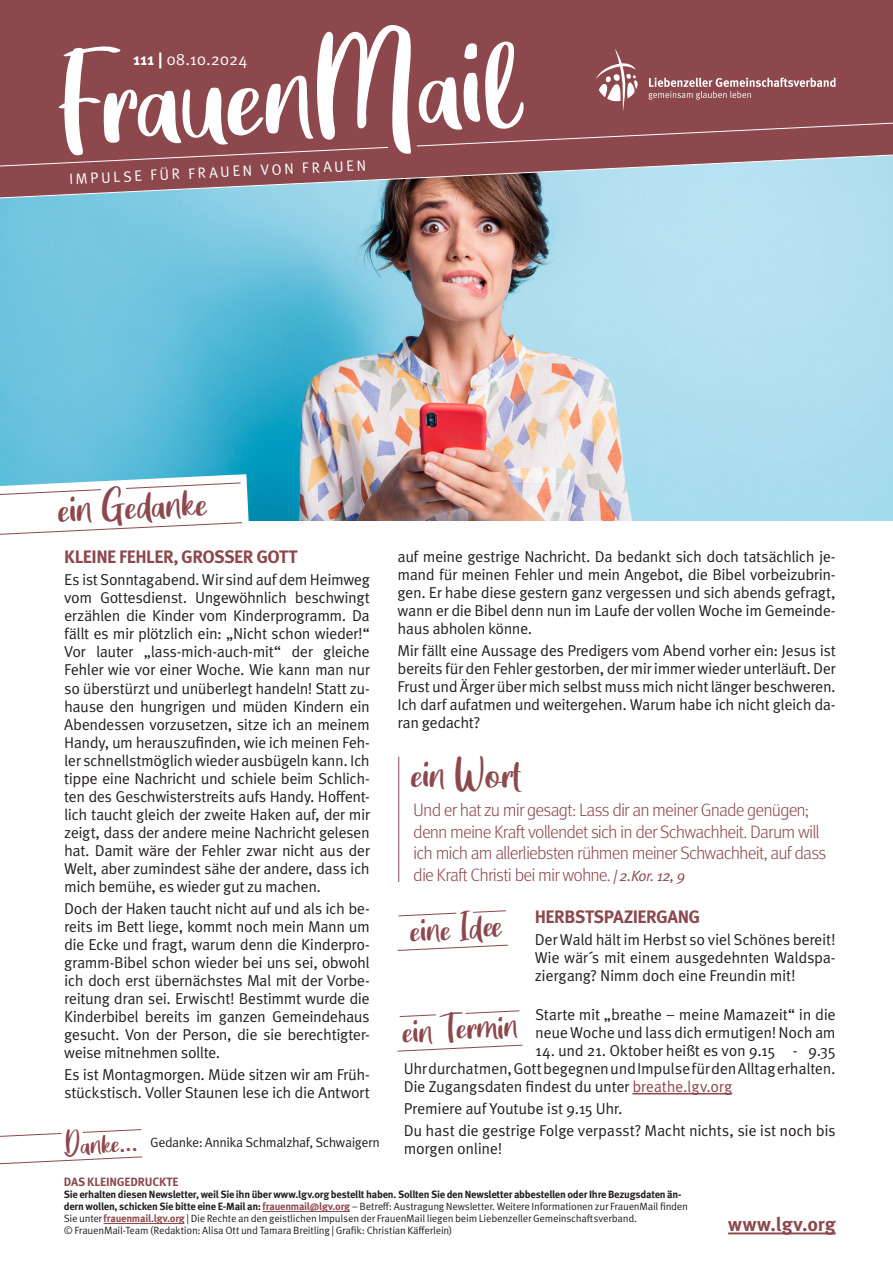
<style>
.page{position:relative;width:893px;height:1263px;background:#fff}
.page>*{position:absolute;margin:0;border:0;box-sizing:border-box;transform-origin:0 0}
.t1{font:81px "Great Wishes";color:#fff}
.t2{font:25.5px "Great Wishes";letter-spacing:.015em;color:#8c484c}
.t3{font:22.5px "Great Wishes";color:#8c484c}
.t4{font:700 19.5px "Meta Pro";letter-spacing:.025em;color:#8c484c}
.t5{font:300 18px/21.6px "Meta Pro";letter-spacing:-.05em;color:#8c484c}
.t6{font:700 18px "Meta Pro";letter-spacing:-.03em;color:#8c484c}
.t7{font:18px "Great Wishes";color:#8c484c}
.t8{font:16.5px "Meta Pro Norm";letter-spacing:-.01em;color:#fff}
.t9{font:15.75px/18px "Meta Pro Norm";letter-spacing:-.025em;color:#231f20;text-align:justify}
.t10{font:15px "Meta Pro Norm";color:#fff}
.t11{font:13.5px "Meta Pro Norm";letter-spacing:-.035em;color:#231f20}
.t12{font:700 12px "Meta Pro";letter-spacing:-.01em;color:#8c484c}
.t13{font:10.5px/12px "Meta Pro Norm";letter-spacing:-.02em;color:#231f20}
.s1{font-family:"Meta Pro";font-weight:700}
.s2{font-family:"Meta Pro Norm Ita";font-weight:400;font-size:15px}
.s3{color:#8c484c}
.s4{font-family:"Meta Pro";font-weight:700;color:#8c484c}
</style>
<div class="page">
<img style="left:0;top:202px;width:893px;height:319px">
<div style="left:0;top:0;width:893px;height:121px;background:#8c484c"></div>
<svg style="left:0;top:1156px;width:143px;height:9px"></svg>
<svg style="left:0;top:1133px;width:62px;height:4px"></svg>
<hr style="left:263px;top:1211px;width:87px;height:1px;background:#8c484c">
<hr style="left:104px;top:1223px;width:80px;height:1px;background:#8c484c">
<svg style="left:648px;top:78px;width:188px;height:22px;background:#a46e71"></svg>
<svg style="left:595px;top:49px;width:43px;height:62px"></svg>
<hr style="left:728px;top:1232px;width:108px;height:2px;background:#8c484c">
<hr style="left:632px;top:1093px;width:100px;height:1px;background:#8c484c">
<hr style="left:398px;top:757px;width:1px;height:125px;background:#8c484c">
<svg style="left:0;top:121px;width:893px;height:81px;background:#957278"></svg>
<svg style="left:0;top:474px;width:249px;height:61px"></svg>
<svg style="left:397px;top:944px;width:111px;height:7px"></svg>
<svg style="left:398px;top:912px;width:59px;height:5px"></svg>
<svg style="left:473px;top:910px;width:34px;height:3px"></svg>
<svg style="left:397px;top:1044px;width:126px;height:8px"></svg>
<svg style="left:399px;top:1014px;width:38px;height:3px"></svg>
<svg style="left:465px;top:1010px;width:55px;height:4px"></svg>
<svg style="left:82px;top:1129px;width:60px;height:4px"></svg>
<p class="t1" style="left:56px;top:82px;width:468px;rotate:-3deg">FrauenMail</p>
<p class="t8" style="left:133px;top:47px;width:116px"><span class="s1">111 |</span> 08.10.2024</p>
<p class="t10" style="left:69px;top:168px;width:299px;rotate:-3deg">IMPULSE FÜR FRAUEN VON FRAUEN</p>
<p class="t2" style="left:58px;top:503px;width:151px;rotate:-3deg">ein Gedanke</p>
<p class="t9" style="left:398px;top:546px;width:440px">auf meine gestrige Nachricht. Da bedankt sich doch tatsächlich je&shy;mand für meinen Fehler und mein Angebot, die Bibel vorbeizubrin&shy;gen. Er habe diese gestern ganz vergessen und sich abends gefragt, wann er die Bibel denn nun im Laufe der vollen Woche im Gemeinde&shy;haus abholen könne.</p>
<p class="t9" style="left:398px;top:640px;width:440px">Mir fällt eine Aussage des Predigers vom Abend vorher ein: Jesus ist bereits für den Fehler gestorben, der mir immer wieder unterläuft. Der Frust und Ärger über mich selbst muss mich nicht länger beschweren.<br>Ich darf aufatmen und weitergehen. Warum habe ich nicht gleich da&shy;ran gedacht?</p>
<p class="t6" style="left:64px;top:543px;width:235px">KLEINE FEHLER, GROSSER GOTT</p>
<p class="t9" style="left:64px;top:570px;width:307px">Es ist Sonntagabend. Wir sind auf dem Heimweg vom Gottesdienst. Ungewöhnlich beschwingt erzählen die Kinder vom Kinderprogramm. Da fällt es mir plötzlich ein: „Nicht schon wieder!“ Vor lauter „lass-mich-auch-mit“ der gleiche Fehler wie vor einer Woche. Wie kann man nur so überstürzt und unüberlegt handeln! Statt zu&shy;hause den hungrigen und müden Kindern ein Abendessen vorzusetzen, sitze ich an meinem Handy, um herauszufinden, wie ich meinen Feh&shy;ler schnellstmöglich wieder ausbügeln kann. Ich tippe eine Nachricht und schiele beim Schlich&shy;ten des Geschwisterstreits aufs Handy. Hoffent&shy;lich taucht gleich der zweite Haken auf, der mir zeigt, dass der andere meine Nachricht gelesen hat. Damit wäre der Fehler zwar nicht aus der Welt, aber zumindest sähe der andere, dass ich mich bemühe, es wieder gut zu machen.</p>
<p class="t9" style="left:64px;top:898px;width:307px">Doch der Haken taucht nicht auf und als ich be&shy;reits im Bett liege, kommt noch mein Mann um die Ecke und fragt, warum denn die Kinderpro&shy;gramm-Bibel schon wieder bei uns sei, obwohl ich doch erst übernächstes Mal mit der Vorbe&shy;reitung dran sei. Erwischt! Bestimmt wurde die Kinderbibel bereits im ganzen Gemeindehaus gesucht. Von der Person, die sie berechtigter&shy;weise mitnehmen sollte.</p>
<p class="t9" style="left:64px;top:1064px;width:307px">Es ist Montagmorgen. Müde sitzen wir am Früh&shy;stückstisch. Voller Staunen lese ich die Antwort</p>
<p class="t2" style="left:411px;top:767px;width:112px">ein Wort</p>
<p class="t5" style="left:413px;top:798px;width:414px">Und er hat zu mir gesagt: Lass dir an meiner Gnade genügen; denn meine Kraft vollendet sich in der Schwachheit. Darum will ich mich am allerliebsten rühmen meiner Schwachheit, auf dass die Kraft Christi bei mir wohne. <span class="s2">| 2.Kor. 12, 9</span></p>
<p class="t6" style="left:535px;top:902px;width:167px">HERBSTSPAZIERGANG</p>
<p class="t9" style="left:535px;top:929px;width:302px">Der Wald hält im Herbst so viel Schönes bereit!<br>Wie wär´s mit einem ausgedehnten Waldspa&shy;ziergang? Nimm doch eine Freundin mit!</p>
<p class="t9" style="left:535px;top:1004px;width:302px">Starte mit „breathe – meine Mamazeit“ in die neue Woche und lass dich ermutigen! Noch am</p>
<p class="t9" style="left:404px;top:1040px;width:433px;text-indent:131px">14. und 21. Oktober heißt es von 9.15 - 9.35<br>Uhr durchatmen, Gott begegnen und Impulse für den Alltag erhalten.<br>Die Zugangsdaten findest du unter <span class="s3">breathe.lgv.org</span></p>
<p class="t9" style="left:404px;top:1098px;width:220px">Premiere auf Youtube ist 9.15 Uhr.</p>
<p class="t9" style="left:404px;top:1121px;width:434px">Du hast die gestrige Folge verpasst? Macht nichts, sie ist noch bis morgen online!</p>
<p class="t3" style="left:410px;top:924px;width:85px;rotate:-3deg">eine Idee</p>
<p class="t3" style="left:402px;top:1024px;width:117px;rotate:-3deg">ein Termin</p>
<p class="t7" style="left:64px;top:1141px;width:74px;rotate:-3deg">Danke...</p>
<p class="t11" style="left:150px;top:1132px;width:231px">Gedanke: Annika Schmalzhaf, Schwaigern</p>
<p class="t12" style="left:64px;top:1173px;width:116px">DAS KLEINGEDRUCKTE</p>
<p class="t13" style="left:64px;top:1188px;width:626px"><span class="s1">Sie erhalten diesen Newsletter, weil Sie ihn über www.lgv.org bestellt haben. Sollten Sie den Newsletter abbestellen oder Ihre Bezugsdaten än&shy;dern wollen, schicken Sie bitte eine E-Mail an:</span> <span class="s4">frauenmail@lgv.org</span> – Betreff: Austragung Newsletter. Weitere Informationen zur FrauenMail finden Sie unter <span class="s4">frauenmail.lgv.org</span> | Die Rechte an den geistlichen Impulsen der FrauenMail liegen beim Liebenzeller Gemeinschaftsverband.<br>© FrauenMail-Team (Redaktion: Alisa Ott und Tamara Breitling | Grafik: Christian Käfferlein)</p>
<p class="t4" style="left:728px;top:1209px;width:109px">www.lgv.org</p>
</div>
